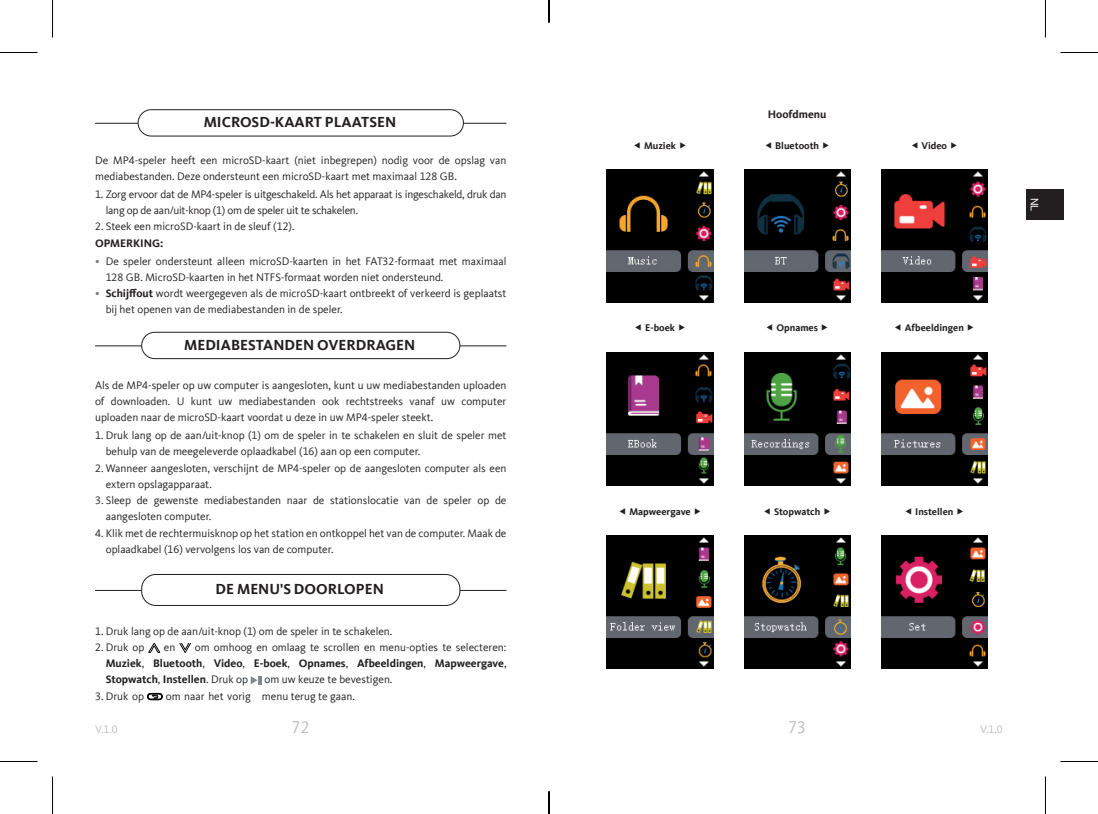
<style>
.page{position:relative;width:1098px;height:814px;background:#fff}
.page>*{position:absolute;margin:0;border:0;box-sizing:border-box;transform-origin:0 0}
.t1{font:17.5px "Kievit Offc";color:#bcbdc0;scale:.96 1}
.t2{font:700 15px "Kievit Offc";color:#231f20}
.t3{font:11.25px/16.2px "Kievit Offc";color:#231f20}
.t4{font:700 11.25px/16.2px "Kievit Offc";color:#231f20;text-align:justify}
.t5{font:11.25px/16.2px "Kievit Offc";letter-spacing:-.02em;color:#231f20}
.t6{font:11.25px "Kievit Offc";color:#bcbdc0}
.t7{font:10.5px "Helvetica Neue LT Std";color:#fff}
.t8{font:700 10px "Kievit Offc";color:#231f20}
.s1{font-size:12.5px;color:#76787b}
.s2{font-weight:700}
.s3{font-weight:400}
</style>
<div class="page">
<div style="left:1025px;top:189px;width:38px;height:31px;background:#231f20"></div>
<hr style="left:95px;top:123px;width:411px;height:1px;background:#231f20">
<div style="left:138px;top:110px;width:325px;height:26px;background:#fff;border-radius:13px"></div>
<div style="left:138px;top:109px;width:326px;height:27px;border:1px solid #231f20;border-radius:13px"></div>
<hr style="left:95px;top:345px;width:411px;height:1px;background:#231f20">
<div style="left:142px;top:332px;width:318px;height:26px;background:#fff;border-radius:13px"></div>
<div style="left:141px;top:332px;width:319px;height:27px;border:1px solid #231f20;border-radius:13px"></div>
<hr style="left:95px;top:590px;width:411px;height:1px;background:#231f20">
<div style="left:142px;top:574px;width:318px;height:31px;background:#fff;border-radius:14px"></div>
<div style="left:141px;top:574px;width:319px;height:32px;border:1px solid #231f20;border-radius:14px"></div>
<svg style="left:148px;top:643px;width:13px;height:10px"></svg>
<svg style="left:179px;top:642px;width:12px;height:11px"></svg>
<svg style="left:251px;top:676px;width:11px;height:8px"></svg>
<svg style="left:147px;top:692px;width:16px;height:9px"></svg>
<img style="left:606px;top:169px;width:107px;height:133px">
<img style="left:744px;top:169px;width:106px;height:133px">
<img style="left:881px;top:169px;width:106px;height:133px">
<img style="left:606px;top:352px;width:107px;height:133px">
<img style="left:744px;top:352px;width:106px;height:133px">
<img style="left:881px;top:352px;width:106px;height:133px">
<img style="left:606px;top:536px;width:107px;height:133px">
<img style="left:744px;top:536px;width:106px;height:133px">
<img style="left:881px;top:536px;width:106px;height:133px">
<hr style="left:0;top:52px;width:38px;height:1px;background:#000">
<hr style="left:1060px;top:52px;width:37px;height:1px;background:#000">
<hr style="left:0;top:761px;width:38px;height:1px;background:#000">
<hr style="left:1060px;top:761px;width:37px;height:1px;background:#000">
<hr style="left:52px;top:0;width:1px;height:38px;background:#000">
<hr style="left:52px;top:776px;width:1px;height:38px;background:#000">
<hr style="left:1044px;top:0;width:1px;height:38px;background:#000">
<hr style="left:1044px;top:776px;width:1px;height:38px;background:#000">
<svg style="left:548px;top:0;width:1px;height:23px"></svg>
<svg style="left:548px;top:791px;width:1px;height:23px"></svg>
<h2 class="t2" style="left:204px;top:114px;width:194px">MICROSD-KAART PLAATSEN</h2>
<p class="t3" style="left:95px;top:152px;width:412px">De MP4-speler heeft een microSD-kaart (niet inbegrepen) nodig voor de opslag van mediabestanden. Deze ondersteunt een microSD-kaart met maximaal 128 GB.</p>
<p class="t5" style="left:106px;top:186px;width:402px;text-indent:-11px">1. Zorg ervoor dat de MP4-speler is uitgeschakeld. Als het apparaat is ingeschakeld, druk dan lang op de aan/uit-knop (1) om de speler uit te schakelen.</p>
<p class="t3" style="left:95px;top:218px;width:201px">2. Steek een microSD-kaart in de sleuf (12).</p>
<p class="t4" style="left:95px;top:235px;width:70px">OPMERKING:</p>
<p class="t3" style="left:106px;top:253px;width:402px;text-indent:-11px"><span class="s1">•</span> De speler ondersteunt alleen microSD-kaarten in het FAT32-formaat met maximaal<br>128 GB. MicroSD-kaarten in het NTFS-formaat worden niet ondersteund.</p>
<p class="t3" style="left:106px;top:285px;width:402px;text-indent:-11px"><span class="s1">•</span> <span class="s2">Schijffout</span> wordt weergegeven als de microSD-kaart ontbreekt of verkeerd is geplaatst bij het openen van de mediabestanden in de speler.</p>
<h2 class="t2" style="left:184px;top:336px;width:232px">MEDIABESTANDEN OVERDRAGEN</h2>
<p class="t3" style="left:95px;top:377px;width:413px;text-align:justify">Als de MP4-speler op uw computer is aangesloten, kunt u uw mediabestanden uploaden of downloaden. U kunt uw mediabestanden ook rechtstreeks vanaf uw computer uploaden naar de microSD-kaart voordat u deze in uw MP4-speler steekt.</p>
<p class="t3" style="left:106px;top:427px;width:402px;text-indent:-11px">1. Druk lang op de aan/uit-knop (1) om de speler in te schakelen en sluit de speler met behulp van de meegeleverde oplaadkabel (16) aan op een computer.</p>
<p class="t3" style="left:106px;top:460px;width:402px;text-indent:-11px">2. Wanneer aangesloten, verschijnt de MP4-speler op de aangesloten computer als een extern opslagapparaat.</p>
<p class="t3" style="left:106px;top:492px;width:402px;text-indent:-11px">3. Sleep de gewenste mediabestanden naar de stationslocatie van de speler op de aangesloten computer.</p>
<p class="t3" style="left:106px;top:525px;width:402px;text-indent:-11px">4. Klik met de rechtermuisknop op het station en ontkoppel het van de computer. Maak de oplaadkabel (16) vervolgens los van de computer.</p>
<h2 class="t2" style="left:215px;top:580px;width:170px">DE MENU'S DOORLOPEN</h2>
<p class="t3" style="left:95px;top:623px;width:299px">1. Druk lang op de aan/uit-knop (1) om de speler in te schakelen.</p>
<p class="t3" style="left:95px;top:639px;width:51px">2. Druk op</p>
<p class="t3" style="left:164px;top:639px;width:13px">en</p>
<p class="t4" style="left:106px;top:639px;width:402px;text-indent:89px"><span class="s3">om omhoog en omlaag te scrollen en menu-opties te selecteren:<br></span>Muziek<span class="s3">,</span> Bluetooth<span class="s3">,</span> Video<span class="s3">,</span> E-boek<span class="s3">,</span> Opnames<span class="s3">,</span> Afbeeldingen<span class="s3">,</span> Mapweergave<span class="s3">, </span>Stopwatch<span class="s3">,</span> Instellen<span class="s3">. Druk op</span></p>
<p class="t3" style="left:264px;top:671px;width:129px">om uw keuze te bevestigen.</p>
<p class="t3" style="left:95px;top:688px;width:50px">3. Druk op</p>
<p class="t3" style="left:166px;top:688px;width:190px">om naar het vorig menu terug te gaan.</p>
<p class="t4" style="left:767px;top:106px;width:60px">Hoofdmenu</p>
<p class="t8" style="left:644px;top:139px;width:34px">Muziek</p>
<p class="t8" style="left:775px;top:139px;width:45px">Bluetooth</p>
<p class="t8" style="left:921px;top:139px;width:27px">Video</p>
<p class="t8" style="left:645px;top:321px;width:31px">E-boek</p>
<p class="t8" style="left:776px;top:321px;width:43px">Opnames</p>
<p class="t8" style="left:904px;top:321px;width:61px">Afbeeldingen</p>
<p class="t8" style="left:629px;top:506px;width:63px">Mapweergave</p>
<p class="t8" style="left:773px;top:506px;width:48px">Stopwatch</p>
<p class="t8" style="left:914px;top:506px;width:40px">Instellen</p>
<p class="t6" style="left:95px;top:723px;width:24px">V.1.0</p>
<h1 class="t1" style="left:292px;top:717px;width:20px">72</h1>
<h1 class="t1" style="left:788px;top:717px;width:20px">73</h1>
<p class="t6" style="left:979px;top:723px;width:24px">V.1.0</p>
<p class="t7" style="left:1040px;top:198px;width:15px;rotate:90deg">NL</p>
</div>
